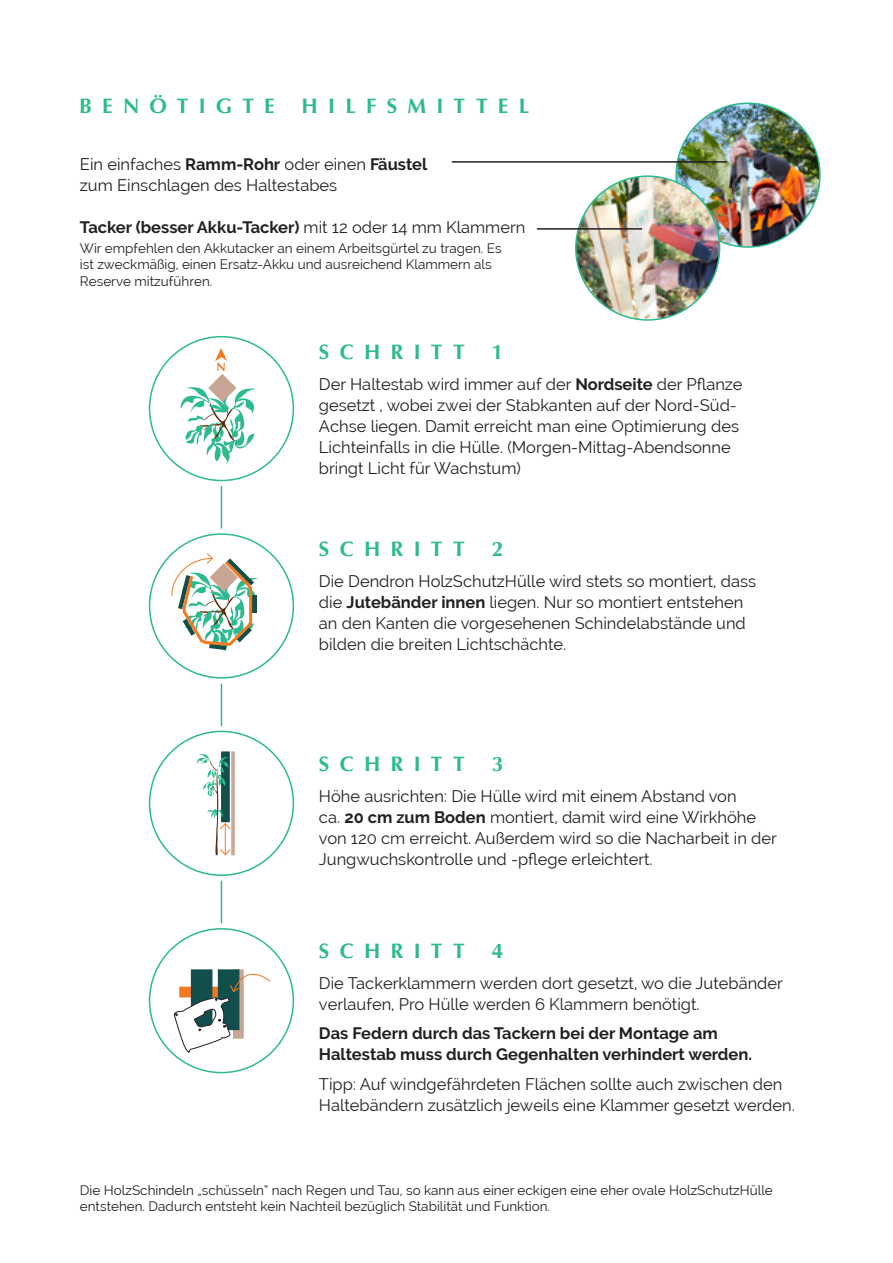
<style>
.page{position:relative;width:893px;height:1263px;background:#fff}
.page>*{position:absolute;margin:0;border:0;box-sizing:border-box;transform-origin:0 0}
.t1{font:700 21px "Optima";letter-spacing:.49em;color:#2cba8f}
.t2{font:16.5px/21px "Raleway";color:#231f20}
.t3{font:700 16.5px/21px "Raleway";color:#231f20}
.t4{font:13.5px/16.2px "Raleway";color:#231f20}
.t5{font:700 12px "Optima";color:#f47921}
.s1{font-weight:700}
.s2{font-weight:400}
</style>
<div class="page">
<img style="left:676px;top:103px;width:144px;height:144px;border-radius:72px">
<img style="left:576px;top:176px;width:144px;height:144px;border-radius:72px">
<hr style="left:221px;top:486px;width:1px;height:42px;background:#2cba8f">
<hr style="left:221px;top:881px;width:1px;height:41px;background:#2cba8f">
<hr style="left:221px;top:684px;width:1px;height:42px;background:#2cba8f">
<svg style="left:231px;top:751px;width:4px;height:104px"></svg>
<div style="left:221px;top:751px;width:9px;height:71px;background:#124f4c"></div>
<svg style="left:215px;top:348px;width:12px;height:13px"></svg>
<hr style="left:452px;top:161px;width:275px;height:2px;background:#231f20">
<hr style="left:537px;top:228px;width:105px;height:2px;background:#231f20">
<svg style="left:180px;top:374px;width:76px;height:90px"></svg>
<svg style="left:174px;top:969px;width:97px;height:84px"></svg>
<svg style="left:171px;top:552px;width:87px;height:100px"></svg>
<svg style="left:197px;top:754px;width:34px;height:102px"></svg>
<p class="t1" style="left:79px;top:94px;width:197px">BENÖTIGTE</p>
<p class="t1" style="left:302px;top:94px;width:229px">HILFSMITTEL</p>
<p class="t2" style="left:80px;top:153px;width:349px">Ein einfaches <span class="s1">Ramm-Rohr</span> oder einen <span class="s1">Fäustel </span>zum Einschlagen des Haltestabes</p>
<p class="t3" style="left:80px;top:216px;width:447px">Tacker (besser Akku-Tacker) <span class="s2">mit 12 oder 14 mm Klammern</span></p>
<p class="t4" style="left:80px;top:240px;width:423px">Wir empfehlen den Akkutacker an einem Arbeitsgürtel zu tragen. Es ist zweckmäßig, einen Ersatz-Akku und ausreichend Klammern als<br>Reserve mitzuführen.</p>
<p class="t5" style="left:216px;top:360px;width:11px">N</p>
<p class="t1" style="left:319px;top:339px;width:148px">SCHRITT</p>
<p class="t1" style="left:492px;top:339px;width:13px">1</p>
<p class="t2" style="left:319px;top:373px;width:425px">Der Haltestab wird immer auf der <span class="s1">Nordseite</span> der Pflanze gesetzt , wobei zwei der Stabkanten auf der Nord-Süd-Achse liegen. Damit erreicht man eine Optimierung des Lichteinfalls in die Hülle. (Morgen-Mittag-Abendsonne bringt Licht für Wachstum)</p>
<p class="t1" style="left:319px;top:537px;width:148px">SCHRITT</p>
<p class="t1" style="left:492px;top:537px;width:13px">2</p>
<p class="t2" style="left:319px;top:571px;width:439px">Die Dendron HolzSchutzHülle wird stets so montiert, dass die <span class="s1">Jutebänder innen</span> liegen. Nur so montiert entstehen an den Kanten die vorgesehenen Schindelabstände und bilden die breiten Lichtschächte.</p>
<p class="t1" style="left:319px;top:751px;width:148px">SCHRITT</p>
<p class="t1" style="left:492px;top:751px;width:13px">3</p>
<p class="t2" style="left:319px;top:785px;width:459px">Höhe ausrichten: Die Hülle wird mit einem Abstand von<br>ca. <span class="s1">20 cm zum Boden</span> montiert, damit wird eine Wirkhöhe von 120 cm erreicht. Außerdem wird so die Nacharbeit in der Jungwuchskontrolle und -pflege erleichtert.</p>
<p class="t1" style="left:319px;top:938px;width:148px">SCHRITT</p>
<p class="t1" style="left:492px;top:938px;width:13px">4</p>
<p class="t2" style="left:319px;top:972px;width:466px">Die Tackerklammern werden dort gesetzt, wo die Jutebänder verlaufen, Pro Hülle werden 6 Klammern benötigt.</p>
<p class="t3" style="left:319px;top:1023px;width:435px">Das Federn durch das Tackern bei der Montage am<br>Haltestab muss durch Gegenhalten verhindert werden.</p>
<p class="t2" style="left:319px;top:1073px;width:477px">Tipp: Auf windgefährdeten Flächen sollte auch zwischen den<br>Haltebändern zusätzlich jeweils eine Klammer gesetzt werden.</p>
<p class="t4" style="left:80px;top:1182px;width:694px">Die HolzSchindeln „schüsseln“ nach Regen und Tau, so kann aus einer eckigen eine eher ovale HolzSchutzHülle entstehen. Dadurch entsteht kein Nachteil bezüglich Stabilität und Funktion.</p>
</div>
